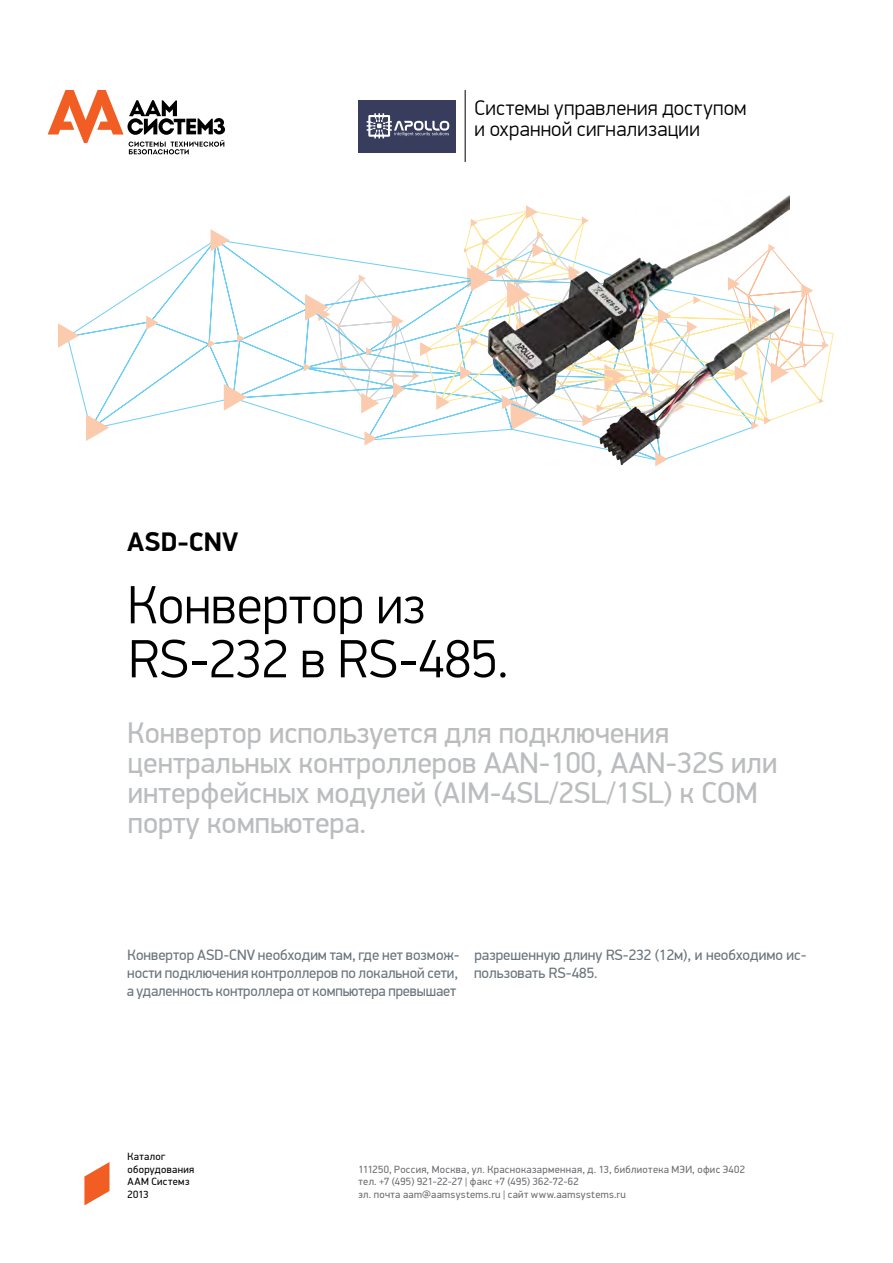
<style>
.page{position:relative;width:893px;height:1263px;background:#fff}
.page>*{position:absolute;margin:0;border:0;box-sizing:border-box;transform-origin:0 0}
.t1{font:300 54px/54px "PF Din Display Pro";color:#000}
.t2{font:30px/30px "PF Din Display Pro";color:#babcbe}
.t3{font:700 27px "PF Din Display Pro";color:#000}
.t4{font:300 21px/21px "PF Din Display Pro";letter-spacing:.01em;color:#000}
.t5{font:15px/18px "PF Din Display Pro";color:#6a747b;text-align:justify}
.t6{font:10.5px/12.6px "PF Din Display Pro";letter-spacing:.03em;color:#6d6e71}
.t7{font:10.5px/12.6px "PF Din Display Pro";letter-spacing:.035em;color:#000}
</style>
<div class="page">
<svg style="left:48px;top:90px;width:177px;height:64px"></svg>
<svg style="left:84px;top:1162px;width:26px;height:43px"></svg>
<svg style="left:70px;top:238px;width:416px;height:202px"></svg>
<svg style="left:211px;top:229px;width:19px;height:22px"></svg>
<svg style="left:224px;top:384px;width:23px;height:27px"></svg>
<svg style="left:86px;top:414px;width:23px;height:27px"></svg>
<svg style="left:364px;top:431px;width:13px;height:15px"></svg>
<svg style="left:146px;top:316px;width:13px;height:14px"></svg>
<svg style="left:58px;top:323px;width:21px;height:25px"></svg>
<svg style="left:208px;top:339px;width:7px;height:9px"></svg>
<svg style="left:237px;top:334px;width:7px;height:8px"></svg>
<svg style="left:423px;top:292px;width:411px;height:132px"></svg>
<svg style="left:789px;top:269px;width:40px;height:114px"></svg>
<svg style="left:304px;top:274px;width:146px;height:139px"></svg>
<svg style="left:819px;top:398px;width:5px;height:5px"></svg>
<svg style="left:456px;top:218px;width:30px;height:213px"></svg>
<hr style="left:465px;top:90px;width:1px;height:72px;background:#000">
<div style="left:359px;top:100px;width:97px;height:52px;background:#383d5e"></div>
<svg style="left:367px;top:113px;width:82px;height:25px"></svg>
<img style="left:486px;top:195px;width:303px;height:271px">
<h3 class="t4" style="left:474px;top:97px;width:274px">Системы управления доступом и охранной сигнализации</h3>
<h3 class="t3" style="left:127px;top:526px;width:113px">ASD-CNV</h3>
<h1 class="t1" style="left:128px;top:579px;width:382px">Конвертор из<br>RS-232 в RS-485.</h1>
<h2 class="t2" style="left:128px;top:718px;width:651px">Конвертор используется для подключения центральных контроллеров AAN-100, AAN-32S или интерфейсных модулей (AIM-4SL/2SL/1SL) к COM порту компьютера.</h2>
<p class="t5" style="left:127px;top:946px;width:335px">Конвертор ASD-CNV необходим там, где нет возмож&shy;ности подключения контроллеров по локальной сети, а удаленность контроллера от компьютера превышает</p>
<p class="t5" style="left:474px;top:946px;width:334px">разрешенную длину RS-232 (12м), и необходимо ис&shy;пользовать RS-485.</p>
<p class="t7" style="left:128px;top:1150px;width:68px">Каталог оборудования<br>ААМ Системз<br>2013</p>
<p class="t6" style="left:358px;top:1163px;width:388px">111250, Россия, Москва, ул. Красноказарменная, д. 13, библиотека МЭИ, офис Э402 тел. +7 (495) 921-22-27 | факс +7 (495) 362-72-62<br>эл. почта aam@aamsystems.ru | сайт www.aamsystems.ru</p>
</div>
